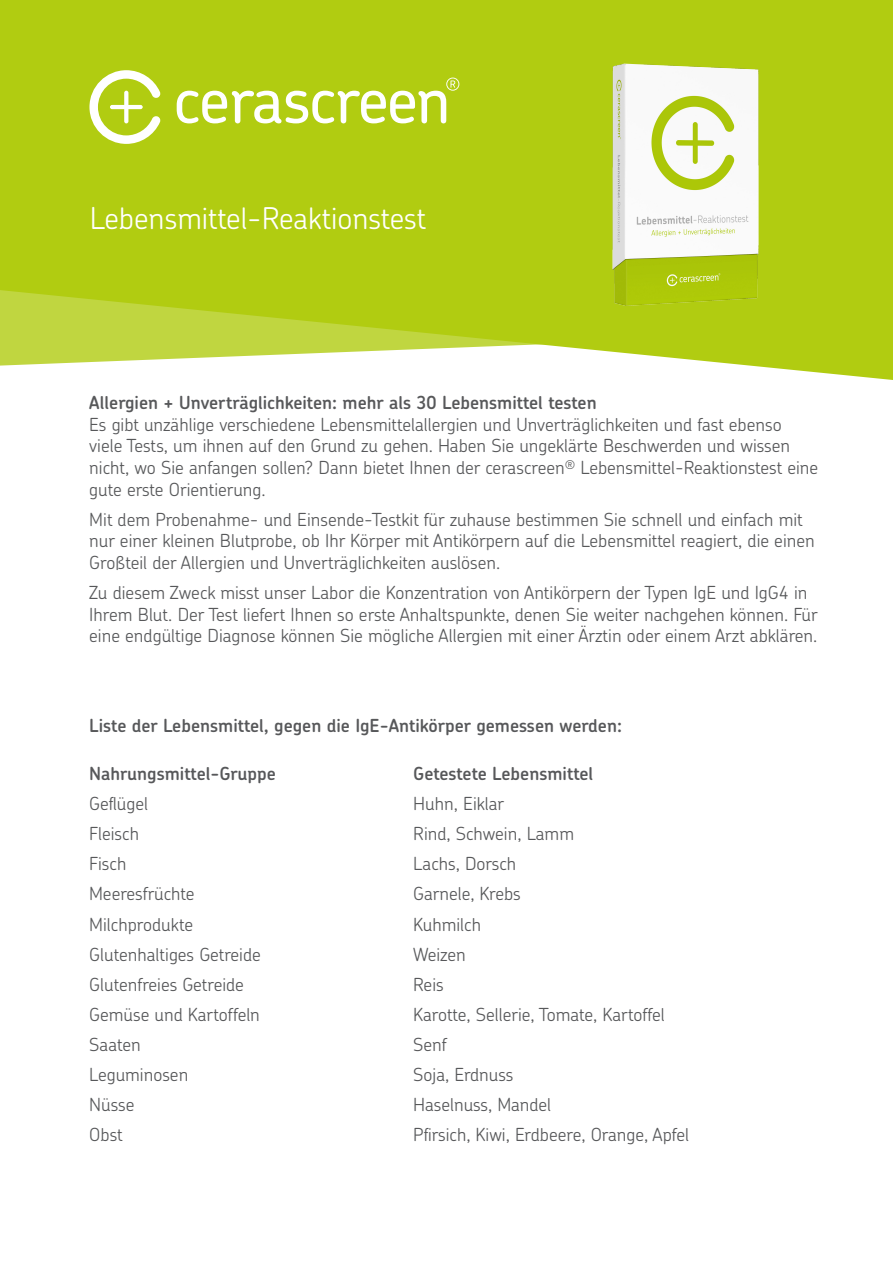
<style>
.page{position:relative;width:893px;height:1263px;background:#fff}
.page>*{position:absolute;margin:0;border:0;box-sizing:border-box;transform-origin:0 0}
.t1{font:300 30px "Chevin Std";color:#fff}
.t2{font:300 18px/21.6px "Chevin Std";color:#57585a}
.t3{font:600 18px "Chevin Std";color:#57585a}
.s1{font-weight:600}
</style>
<div class="page">
<svg style="left:0;top:0;width:893px;height:380px;background:#b8d027"></svg>
<svg style="left:89px;top:70px;width:72px;height:74px"></svg>
<svg style="left:177px;top:78px;width:282px;height:45px"></svg>
<img style="left:555px;top:54px;width:263px;height:263px">
<p class="t1" style="left:90px;top:198px;width:338px">Lebensmittel-Reaktionstest</p>
<p class="t2" style="left:89px;top:391px;width:730px"><span class="s1">Allergien + Unverträglichkeiten: mehr als 30 Lebensmittel testen<br></span>Es gibt unzählige verschiedene Lebensmittelallergien und Unverträglichkeiten und fast ebenso viele Tests, um ihnen auf den Grund zu gehen. Haben Sie ungeklärte Beschwerden und wissen nicht, wo Sie anfangen sollen? Dann bietet Ihnen der cerascreen<sup>®</sup> Lebensmittel-Reaktionstest eine gute erste Orientierung.</p>
<p class="t2" style="left:89px;top:508px;width:727px">Mit dem Probenahme- und Einsende-Testkit für zuhause bestimmen Sie schnell und einfach mit nur einer kleinen Blutprobe, ob Ihr Körper mit Antikörpern auf die Lebensmittel reagiert, die einen<br>Großteil der Allergien und Unverträglichkeiten auslösen.</p>
<p class="t2" style="left:89px;top:581px;width:730px">Zu diesem Zweck misst unser Labor die Konzentration von Antikörpern der Typen IgE und IgG4 in<br>Ihrem Blut. Der Test liefert Ihnen so erste Anhaltspunkte, denen Sie weiter nachgehen können. Für eine endgültige Diagnose können Sie mögliche Allergien mit einer Ärztin oder einem Arzt abklären.</p>
<p class="t3" style="left:89px;top:714px;width:534px">Liste der Lebensmittel, gegen die IgE-Antikörper gemessen werden:</p>
<p class="t3" style="left:89px;top:761px;width:188px">Nahrungsmittel-Gruppe</p>
<p class="t3" style="left:413px;top:761px;width:181px">Getestete Lebensmittel</p>
<p class="t2" style="left:89px;top:792px;width:60px">Geflügel</p>
<p class="t2" style="left:413px;top:792px;width:92px">Huhn, Eiklar</p>
<p class="t2" style="left:89px;top:822px;width:51px">Fleisch</p>
<p class="t2" style="left:413px;top:822px;width:162px">Rind, Schwein, Lamm</p>
<p class="t2" style="left:89px;top:852px;width:39px">Fisch</p>
<p class="t2" style="left:413px;top:852px;width:105px">Lachs, Dorsch</p>
<p class="t2" style="left:89px;top:882px;width:107px">Meeresfrüchte</p>
<p class="t2" style="left:413px;top:882px;width:109px">Garnele, Krebs</p>
<p class="t2" style="left:89px;top:913px;width:105px">Milchprodukte</p>
<p class="t2" style="left:413px;top:913px;width:69px">Kuhmilch</p>
<p class="t2" style="left:89px;top:943px;width:173px">Glutenhaltiges Getreide</p>
<p class="t2" style="left:413px;top:943px;width:54px">Weizen</p>
<p class="t2" style="left:89px;top:973px;width:156px">Glutenfreies Getreide</p>
<p class="t2" style="left:413px;top:973px;width:32px">Reis</p>
<p class="t2" style="left:89px;top:1003px;width:172px">Gemüse und Kartoffeln</p>
<p class="t2" style="left:413px;top:1003px;width:253px">Karotte, Sellerie, Tomate, Kartoffel</p>
<p class="t2" style="left:89px;top:1033px;width:53px">Saaten</p>
<p class="t2" style="left:413px;top:1033px;width:35px">Senf</p>
<p class="t2" style="left:89px;top:1063px;width:101px">Leguminosen</p>
<p class="t2" style="left:413px;top:1063px;width:102px">Soja, Erdnuss</p>
<p class="t2" style="left:89px;top:1093px;width:47px">Nüsse</p>
<p class="t2" style="left:413px;top:1093px;width:139px">Haselnuss, Mandel</p>
<p class="t2" style="left:89px;top:1123px;width:35px">Obst</p>
<p class="t2" style="left:413px;top:1123px;width:277px">Pfirsich, Kiwi, Erdbeere, Orange, Apfel</p>
</div>
